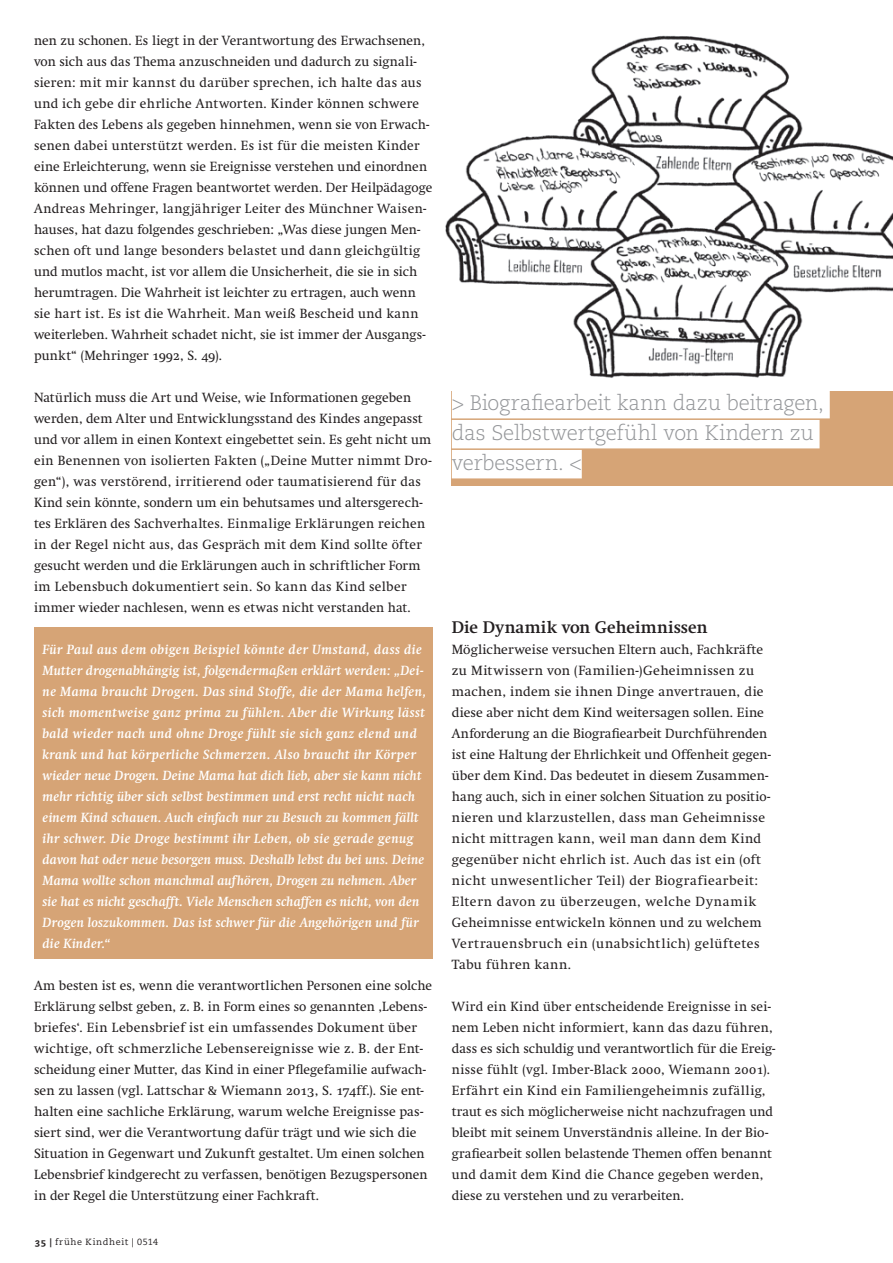
<style>
.page{position:relative;width:893px;height:1263px;background:#fff}
.page>*{position:absolute;margin:0;border:0;box-sizing:border-box;transform-origin:0 0}
.t1{font:300 21px/30px "Caecilia";letter-spacing:-.005em;color:#939598}
.t2{font:700 16.5px "Nu Swift";letter-spacing:.005em;color:#231f20}
.t3{font:13.2px/21px "Nu Swift";letter-spacing:.015em;color:#231f20}
.t4{font:italic 700 13.2px/21px "Nu Swift";letter-spacing:.025em;color:#fff}
.t5{font:9px "Caecilia";letter-spacing:.07em;color:#231f20}
.s1{font-family:"Caecilia Heavy Os F"}
</style>
<div class="page">
<div style="left:34px;top:627px;width:399px;height:331px;background:#d6a476"></div>
<img style="left:445px;top:35px;width:448px;height:343px">
<div style="left:452px;top:392px;width:441px;height:94px;background:#d6a476"></div>
<div style="left:452px;top:390px;width:378px;height:28px;background:#fff"></div>
<div style="left:452px;top:420px;width:367px;height:28px;background:#fff"></div>
<div style="left:452px;top:450px;width:130px;height:28px;background:#fff"></div>
<p class="t3" style="left:34px;top:30px;width:400px">nen zu schonen. Es liegt in der Verantwortung des Erwachsenen, von sich aus das Thema anzuschneiden und dadurch zu signali&shy;sieren: mit mir kannst du darüber sprechen, ich halte das aus und ich gebe dir ehrliche Antworten. Kinder können schwere Fakten des Lebens als gegeben hinnehmen, wenn sie von Erwach&shy;senen dabei unterstützt werden. Es ist für die meisten Kinder eine Erleichterung, wenn sie Ereignisse verstehen und einordnen können und offene Fragen beantwortet werden. Der Heilpädagoge Andreas Mehringer, langjähriger Leiter des Münchner Waisen&shy;hauses, hat dazu folgendes geschrieben: „Was diese jungen Men&shy;schen oft und lange besonders belastet und dann gleichgültig und mutlos macht, ist vor allem die Unsicherheit, die sie in sich herumtragen. Die Wahrheit ist leichter zu ertragen, auch wenn sie hart ist. Es ist die Wahrheit. Man weiß Bescheid und kann weiterleben. Wahrheit schadet nicht, sie ist immer der Ausgangs&shy;punkt“ (Mehringer 1992, S. 49).</p>
<p class="t3" style="left:34px;top:387px;width:399px">Natürlich muss die Art und Weise, wie Informationen gegeben werden, dem Alter und Entwicklungsstand des Kindes angepasst und vor allem in einen Kontext eingebettet sein. Es geht nicht um ein Benennen von isolierten Fakten („Deine Mutter nimmt Dro&shy;gen“), was verstörend, irritierend oder taumatisierend für das Kind sein könnte, sondern um ein behutsames und altersgerech&shy;tes Erklären des Sachverhaltes. Einmalige Erklärungen reichen in der Regel nicht aus, das Gespräch mit dem Kind sollte öfter gesucht werden und die Erklärungen auch in schriftlicher Form im Lebensbuch dokumentiert sein. So kann das Kind selber immer wieder nachlesen, wenn es etwas nicht verstanden hat.</p>
<p class="t4" style="left:43px;top:638px;width:385px">Für Paul aus dem obigen Beispiel könnte der Umstand, dass die Mutter drogenabhängig ist, folgendermaßen erklärt werden: „Dei&shy;ne Mama braucht Drogen. Das sind Stoffe, die der Mama helfen, sich momentweise ganz prima zu fühlen. Aber die Wirkung lässt bald wieder nach und ohne Droge fühlt sie sich ganz elend und krank und hat körperliche Schmerzen. Also braucht ihr Körper wieder neue Drogen. Deine Mama hat dich lieb, aber sie kann nicht mehr richtig über sich selbst bestimmen und erst recht nicht nach einem Kind schauen. Auch einfach nur zu Besuch zu kommen fällt ihr schwer. Die Droge bestimmt ihr Leben, ob sie gerade genug davon hat oder neue besorgen muss. Deshalb lebst du bei uns. Deine Mama wollte schon manchmal aufhören, Drogen zu nehmen. Aber sie hat es nicht geschafft. Viele Menschen schaffen es nicht, von den Drogen loszukommen. Das ist schwer für die Angehörigen und für die Kinder.“</p>
<p class="t3" style="left:34px;top:975px;width:400px">Am besten ist es, wenn die verantwortlichen Personen eine solche Erklärung selbst geben, z. B. in Form eines so genannten ‚Lebens&shy;briefes‘. Ein Lebensbrief ist ein umfassendes Dokument über wichtige, oft schmerzliche Lebensereignisse wie z. B. der Ent&shy;scheidung einer Mutter, das Kind in einer Pflegefamilie aufwach&shy;sen zu lassen (vgl. Lattschar &amp; Wiemann 2013, S. 174ff.). Sie ent&shy;halten eine sachliche Erklärung, warum welche Ereignisse pas&shy;siert sind, wer die Verantwortung dafür trägt und wie sich die Situation in Gegenwart und Zukunft gestaltet. Um einen solchen Lebensbrief kindgerecht zu verfassen, benötigen Bezugspersonen in der Regel die Unterstützung einer Fachkraft.</p>
<p class="t5" style="left:35px;top:1236px;width:125px"><span class="s1">35 |</span> frühe Kindheit | 0514</p>
<h1 class="t1" style="left:452px;top:388px;width:374px">&gt; Biografiearbeit kann dazu beitragen, das Selbstwertgefühl von Kindern zu verbessern. &lt;</h1>
<p class="t2" style="left:452px;top:617px;width:257px">Die Dynamik von Geheimnissen</p>
<p class="t3" style="left:452px;top:639px;width:321px">Möglicherweise versuchen Eltern auch, Fachkräfte zu Mitwissern von (Familien-)Geheimnissen zu machen, indem sie ihnen Dinge anvertrauen, die diese aber nicht dem Kind weitersagen sollen. Eine Anforderung an die Biografiearbeit Durchführenden ist eine Haltung der Ehrlichkeit und Offenheit gegen&shy;über dem Kind. Das bedeutet in diesem Zusammen&shy;hang auch, sich in einer solchen Situation zu positio&shy;nieren und klarzustellen, dass man Geheimnisse nicht mittragen kann, weil man dann dem Kind gegenüber nicht ehrlich ist. Auch das ist ein (oft nicht unwesentlicher Teil) der Biografiearbeit:<br>Eltern davon zu überzeugen, welche Dynamik Geheimnisse entwickeln können und zu welchem Vertrauensbruch ein (unabsichtlich) gelüftetes Tabu führen kann.</p>
<p class="t3" style="left:452px;top:996px;width:325px">Wird ein Kind über entscheidende Ereignisse in sei&shy;nem Leben nicht informiert, kann das dazu führen, dass es sich schuldig und verantwortlich für die Ereig&shy;nisse fühlt (vgl. Imber-Black 2000, Wiemann 2001).<br>Erfährt ein Kind ein Familiengeheimnis zufällig, traut es sich möglicherweise nicht nachzufragen und bleibt mit seinem Unverständnis alleine. In der Bio&shy;grafiearbeit sollen belastende Themen offen benannt und damit dem Kind die Chance gegeben werden, diese zu verstehen und zu verarbeiten.</p>
</div>
